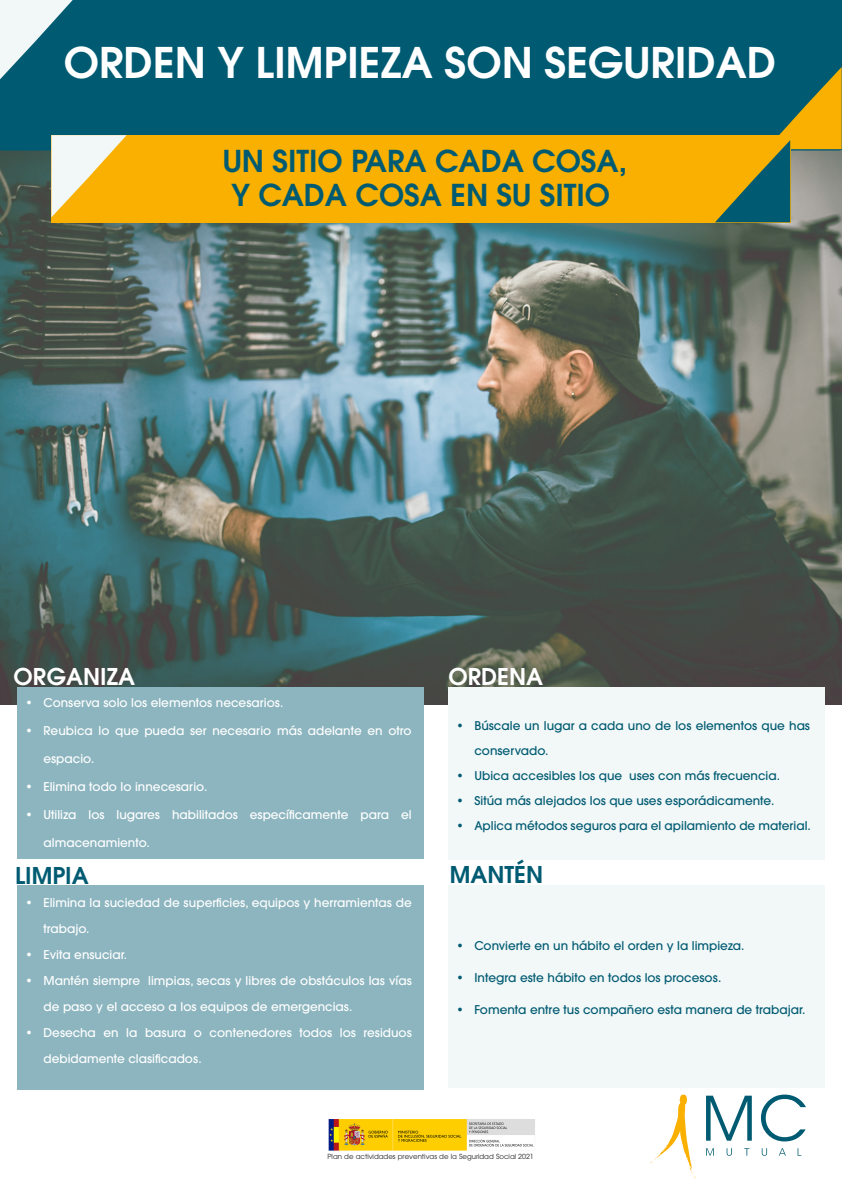
<style>
.page{position:relative;width:842px;height:1191px;background:#fff}
.page>*{position:absolute;margin:0;border:0;box-sizing:border-box;transform-origin:0 0}
.t1{font:600 42px "ITC Avant Garde Std";color:#fff}
.t2{font:600 30px "ITC Avant Garde Std";color:#005b72}
.t3{font:600 23px "ITC Avant Garde Std";color:#fff}
.t4{font:600 23px "ITC Avant Garde Std";color:#005b72}
.t5{font:500 12px/26px "ITC Avant Garde Std";color:#fff}
.t6{font:500 12px/25px "ITC Avant Garde Std";color:#005b72}
.t7{font:7px "ITC Avant Garde Pro";color:#231f20}
</style>
<div class="page">
<svg style="left:650px;top:1094px;width:46px;height:84px"></svg>
<svg style="left:761px;top:1094px;width:45px;height:47px"></svg>
<svg style="left:727px;top:1148px;width:5px;height:7px"></svg>
<svg style="left:744px;top:1148px;width:5px;height:7px"></svg>
<svg style="left:762px;top:1148px;width:5px;height:7px"></svg>
<svg style="left:779px;top:1148px;width:7px;height:7px"></svg>
<svg style="left:797px;top:1148px;width:2px;height:7px"></svg>
<svg style="left:706px;top:1095px;width:46px;height:45px"></svg>
<svg style="left:706px;top:1148px;width:8px;height:7px"></svg>
<img style="left:328px;top:1119px;width:207px;height:32px">
<img style="left:0;top:150px;width:842px;height:555px">
<div style="left:0;top:0;width:842px;height:150px;background:#005b72"></div>
<svg style="left:0;top:0;width:73px;height:79px"></svg>
<div style="left:17px;top:687px;width:406px;height:171px;background:#8cb5bf"></div>
<div style="left:448px;top:687px;width:376px;height:172px;background:#f2f7f7"></div>
<div style="left:17px;top:885px;width:406px;height:205px;background:#8cb5bf"></div>
<div style="left:448px;top:885px;width:376px;height:202px;background:#f2f7f7"></div>
<div style="left:51px;top:135px;width:739px;height:87px;background:#f9b000"></div>
<svg style="left:715px;top:67px;width:127px;height:155px"></svg>
<svg style="left:51px;top:135px;width:76px;height:82px"></svg>
<p class="t1" style="left:64px;top:35px;width:714px">ORDEN Y LIMPIEZA SON SEGURIDAD</p>
<p class="t2" style="left:223px;top:141px;width:406px">UN SITIO PARA CADA COSA,</p>
<p class="t2" style="left:231px;top:175px;width:380px">Y CADA COSA EN SU SITIO</p>
<p class="t3" style="left:14px;top:661px;width:123px">ORGANIZA</p>
<p class="t3" style="left:448px;top:661px;width:96px">ORDENA</p>
<p class="t5" style="left:26px;top:689px;width:259px">• Conserva solo los elementos necesarios.</p>
<p class="t5" style="left:26px;top:717px;width:388px">• Reubica lo que pueda ser necesario más adelante en otro</p>
<p class="t5" style="left:44px;top:745px;width:52px">espacio.</p>
<p class="t5" style="left:26px;top:773px;width:183px">• Elimina todo lo innecesario.</p>
<p class="t5" style="left:26px;top:801px;width:388px">• Utiliza los lugares habilitados específicamente para el</p>
<p class="t5" style="left:44px;top:829px;width:108px">almacenamiento.</p>
<p class="t6" style="left:474px;top:713px;width:337px;text-indent:-18px">• Búscale un lugar a cada uno de los elementos que has conservado.</p>
<p class="t6" style="left:456px;top:763px;width:325px">• Ubica accesibles los que uses con más frecuencia.</p>
<p class="t6" style="left:456px;top:788px;width:319px">• Sitúa más alejados los que uses esporádicamente.</p>
<p class="t6" style="left:456px;top:813px;width:356px">• Aplica métodos seguros para el apilamiento de material.</p>
<p class="t4" style="left:15px;top:860px;width:75px">LIMPIA</p>
<p class="t4" style="left:450px;top:859px;width:95px">MANTÉN</p>
<p class="t5" style="left:44px;top:889px;width:370px;text-indent:-18px">• Elimina la suciedad de superficies, equipos y herramientas de trabajo.</p>
<p class="t5" style="left:26px;top:941px;width:103px">• Evita ensuciar.</p>
<p class="t5" style="left:44px;top:967px;width:370px;text-indent:-18px">• Mantén siempre limpias, secas y libres de obstáculos las vías de paso y el acceso a los equipos de emergencias.</p>
<p class="t5" style="left:44px;top:1019px;width:370px;text-indent:-18px">• Desecha en la basura o contenedores todos los residuos debidamente clasificados.</p>
<p class="t6" style="left:456px;top:932px;width:290px">• Convierte en un hábito el orden y la limpieza.</p>
<p class="t6" style="left:456px;top:964px;width:266px">• Integra este hábito en todos los procesos.</p>
<p class="t6" style="left:456px;top:996px;width:351px">• Fomenta entre tus compañero esta manera de trabajar.</p>
<p class="t7" style="left:327px;top:1152px;width:208px">Plan de actividades preventivas de la Seguridad Social 2021</p>
</div>
